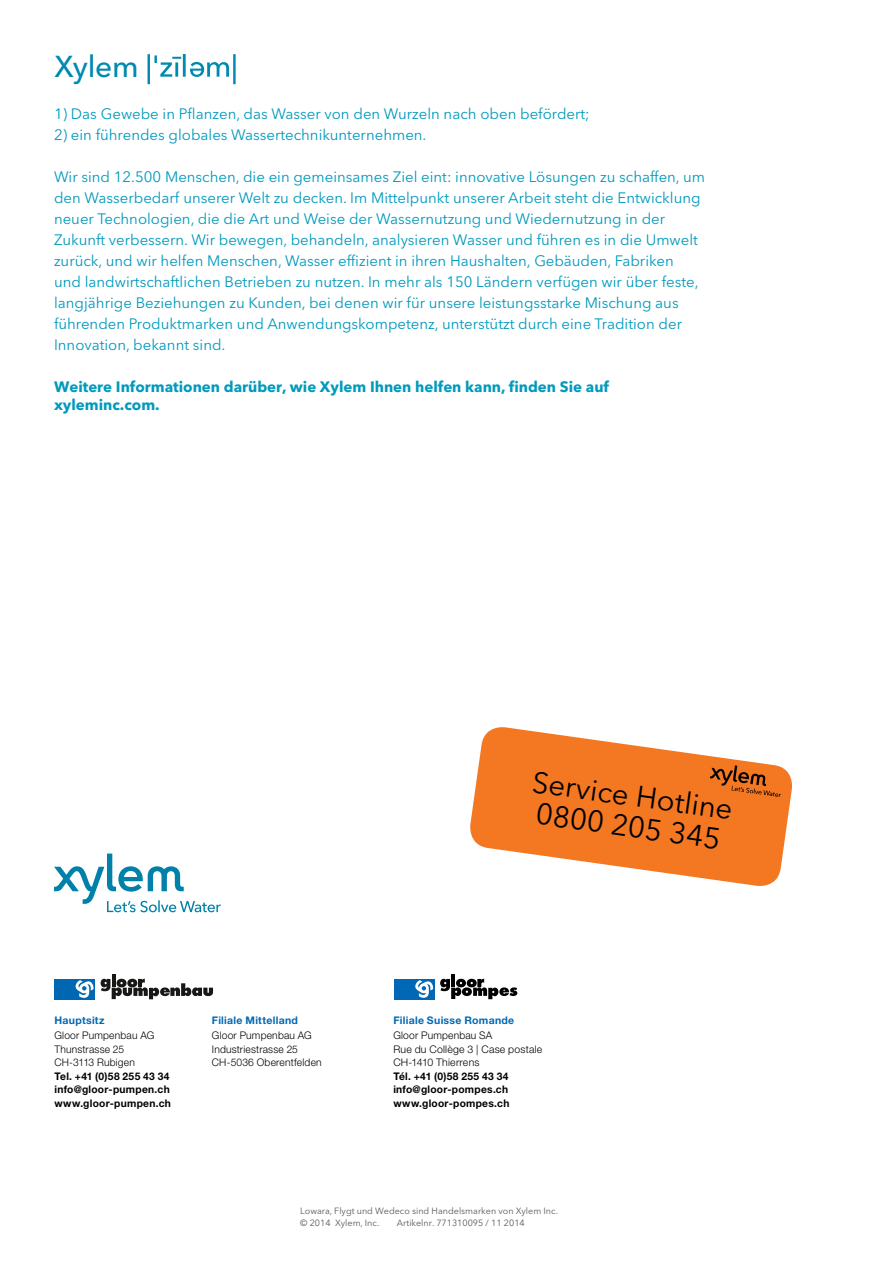
<style>
.page{position:relative;width:893px;height:1263px;background:#fff}
.page>*{position:absolute;margin:0;border:0;box-sizing:border-box;transform-origin:0 0}
.t1{font:500 30px "Avenir Next LT Pro";letter-spacing:-.01em;color:#008ab1}
.t2{font:29.55px/30.8px "Avenir Next LT Pro";color:#000}
.t3{font:15px/21px "Avenir Next LT Pro";color:#009abd}
.t4{font:700 15px/18px "Avenir Next LT Pro";color:#009abd}
.Text{font:700 10.5px/13.5px "Helvetica Neue LT Pro";letter-spacing:.03em;color:#000}
.Text-2{font:300 10.5px/13.5px "Helvetica Neue LT Pro";letter-spacing:.02em;color:#000}
.Text-3{font:700 10.5px "Helvetica Neue LT Pro";letter-spacing:.025em;color:#0068b4}
.t5{font:9px/12px "Avenir Next LT Pro";color:#58595b}
.s1{font-weight:300}
</style>
<div class="page">
<svg style="left:148px;top:54px;width:88px;height:30px"></svg>
<svg style="left:54px;top:853px;width:167px;height:59px"></svg>
<svg style="left:470px;top:727px;width:322px;height:159px;fill:#f47721"></svg>
<svg style="left:710px;top:765px;width:71px;height:32px"></svg>
<div style="left:54px;top:979px;width:41px;height:20px;background:#0068b3"></div>
<svg style="left:75px;top:980px;width:19px;height:18px"></svg>
<hr style="left:112px;top:974px;width:4px;height:13px;background:#171716">
<svg style="left:101px;top:979px;width:112px;height:20px"></svg>
<div style="left:394px;top:979px;width:41px;height:20px;background:#0068b4"></div>
<svg style="left:415px;top:980px;width:19px;height:18px"></svg>
<hr style="left:451px;top:974px;width:4px;height:13px;background:#000">
<svg style="left:440px;top:979px;width:77px;height:20px"></svg>
<p class="t1" style="left:54px;top:48px;width:86px">Xylem</p>
<p class="t3" style="left:54px;top:104px;width:537px">1) Das Gewebe in Pflanzen, das Wasser von den Wurzeln nach oben befördert;</p>
<p class="t3" style="left:54px;top:125px;width:374px">2) ein führendes globales Wassertechnikunternehmen.</p>
<p class="t3" style="left:54px;top:167px;width:653px">Wir sind 12.500 Menschen, die ein gemeinsames Ziel eint: innovative Lösungen zu schaffen, um den Wasserbedarf unserer Welt zu decken. Im Mittelpunkt unserer Arbeit steht die Entwicklung neuer Technologien, die die Art und Weise der Wassernutzung und Wiedernutzung in der Zukunft verbessern. Wir bewegen, behandeln, analysieren Wasser und führen es in die Umwelt zurück, und wir helfen Menschen, Wasser effizient in ihren Haushalten, Gebäuden, Fabriken<br>und landwirtschaftlichen Betrieben zu nutzen. In mehr als 150 Ländern verfügen wir über feste, langjährige Beziehungen zu Kunden, bei denen wir für unsere leistungsstarke Mischung aus führenden Produktmarken und Anwendungskompetenz, unterstützt durch eine Tradition der Innovation, bekannt sind.</p>
<p class="t4" style="left:54px;top:378px;width:557px">Weitere Informationen darüber, wie Xylem Ihnen helfen kann, finden Sie auf xyleminc.com.</p>
<p class="t2" style="left:535px;top:766px;width:204px;rotate:8deg">Service Hotline<br>0800 205 345</p>
<p class="Text-3" style="left:54px;top:1013px;width:52px">Hauptsitz</p>
<p class="Text" style="left:54px;top:1028px;width:118px"><span class="s1">Gloor Pumpenbau AG<br>Thunstrasse 25<br>CH-3113 Rubigen<br></span>Tel. +41 (0)58 255 43 34 info@gloor-pumpen.ch www.gloor-pumpen.ch</p>
<p class="Text-3" style="left:212px;top:1013px;width:88px">Filiale Mittelland</p>
<p class="Text-2" style="left:212px;top:1028px;width:111px">Gloor Pumpenbau AG<br>Industriestrasse 25<br>CH-5036 Oberentfelden</p>
<p class="Text-3" style="left:393px;top:1013px;width:122px">Filiale Suisse Romande</p>
<p class="Text" style="left:393px;top:1028px;width:150px"><span class="s1">Gloor Pumpenbau SA<br>Rue du Collège 3 | Case postale<br>CH-1410 Thierrens<br></span>Tél. +41 (0)58 255 43 34 info@gloor-pompes.ch www.gloor-pompes.ch</p>
<p class="t5" style="left:300px;top:1205px;width:259px">Lowara, Flygt und Wedeco sind Handelsmarken von Xylem Inc. © 2014 Xylem, Inc.</p>
<p class="t5" style="left:397px;top:1217px;width:129px">Artikelnr. 771310095 / 11 2014</p>
</div>
